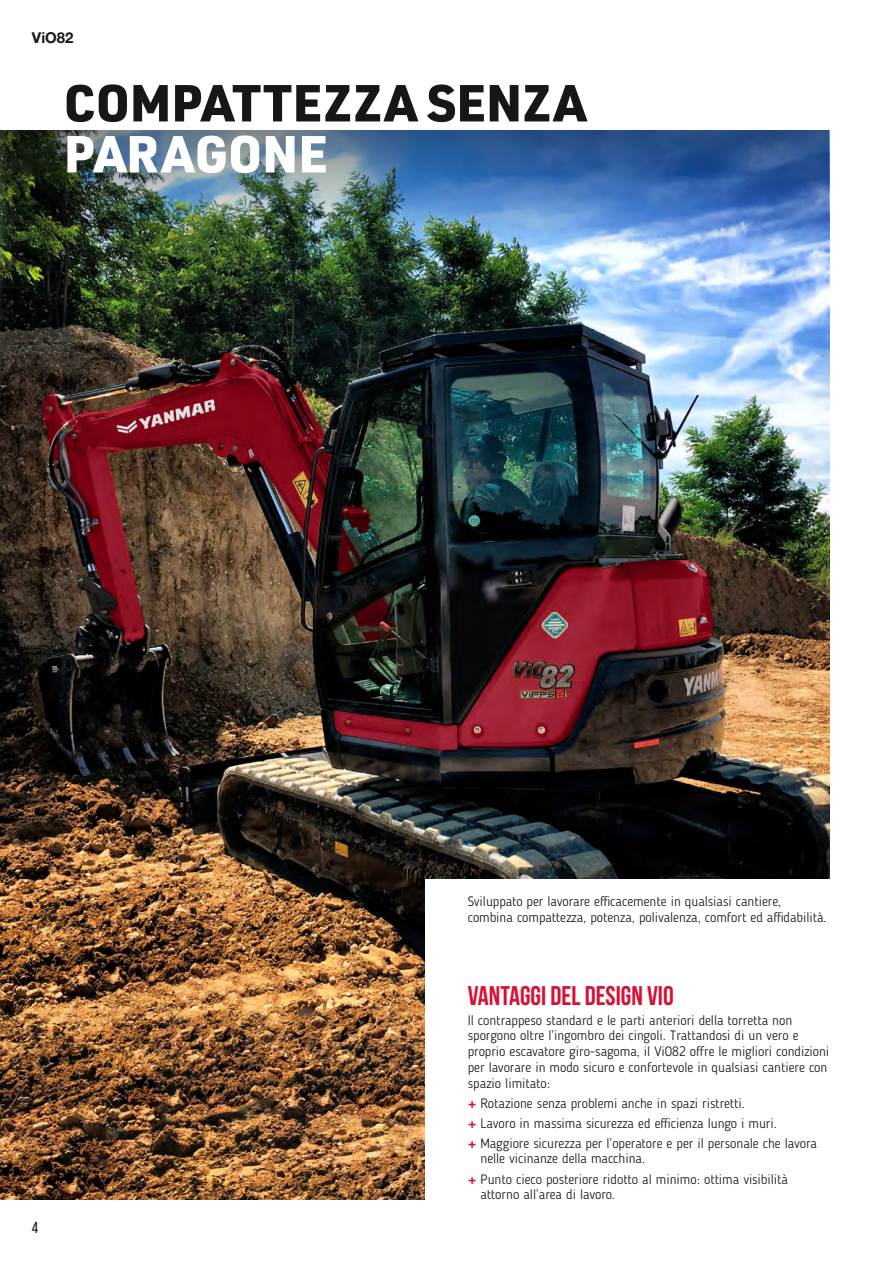
<style>
.page{position:relative;width:893px;height:1263px;background:#fff}
.page>*{position:absolute;margin:0;border:0;box-sizing:border-box;transform-origin:0 0}
.t1{font:900 51px "URWDIN";letter-spacing:.005em;color:#181716}
.t2{font:900 51px "URWDIN";color:#fff}
.t3{font:700 27px "Bebas Neue";color:#d61136}
.t4{font:15.9px "Bebas Neue";color:#181716}
.t5{font:700 15px "Helvetica Neue LT Std";color:#181716}
.t6{font:300 13.5px/15.8px "Blogger Sans";color:#181716}
.s1{font-family:"Helvetica LT Pro";font-weight:900;color:#d61136}
</style>
<div class="page">
<img style="left:0;top:247px;width:829px;height:952px">
<img style="left:0;top:130px;width:829px;height:117px">
<div style="left:425px;top:880px;width:468px;height:383px;background:#fff"></div>
<p class="t5" style="left:32px;top:28px;width:43px">ViO82</p>
<h1 class="t1" style="left:64px;top:68px;width:524px">COMPATTEZZA SENZA</h1>
<h1 class="t2" style="left:64px;top:119px;width:266px">PARAGONE</h1>
<p class="t6" style="left:468px;top:893px;width:360px">Sviluppato per lavorare efficacemente in qualsiasi cantiere, combina compattezza, potenza, polivalenza, comfort ed affidabilità.</p>
<p class="t4" style="left:32px;top:1219px;width:8px">4</p>
<h2 class="t3" style="left:468px;top:980px;width:208px">VANTAGGI DEL DESIGN ViO</h2>
<p class="t6" style="left:468px;top:1012px;width:363px">Il contrappeso standard e le parti anteriori della torretta non sporgono oltre l’ingombro dei cingoli. Trattandosi di un vero e proprio escavatore giro-sagoma, il ViO82 offre le migliori condizioni per lavorare in modo sicuro e confortevole in qualsiasi cantiere con spazio limitato:</p>
<p class="t6" style="left:468px;top:1093px;width:351px;line-height:20px"><span class="s1">+</span> Rotazione senza problemi anche in spazi ristretti.<br><span class="s1">+</span> Lavoro in massima sicurezza ed efficienza lungo i muri.<br><span class="s1">+</span> Maggiore sicurezza per l’operatore e per il personale che lavora</p>
<p class="t6" style="left:468px;top:1149px;width:322px;line-height:20px;text-indent:13px">nelle vicinanze della macchina.<br><span class="s1">+</span> Punto cieco posteriore ridotto al minimo: ottima visibilità</p>
<p class="t6" style="left:480px;top:1187px;width:136px">attorno all’area di lavoro.</p>
</div>
